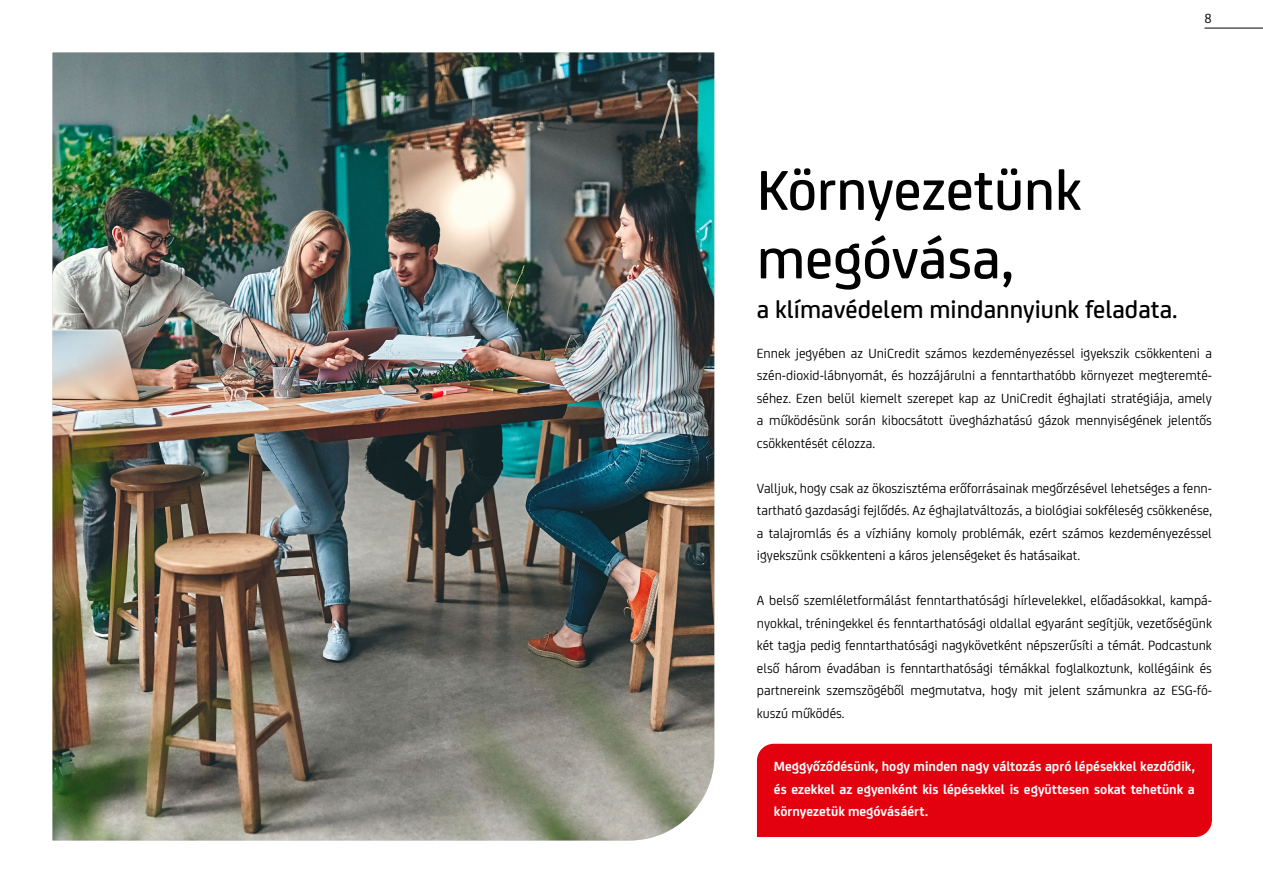
<style>
.page{position:relative;width:1263px;height:893px;background:#fff}
.page>*{position:absolute;margin:0;border:0;box-sizing:border-box;transform-origin:0 0}
.Sz_kiem1{font:500 60px "Uni Credit";color:#000}
.Sz_kiem2{font:500 26.25px "Uni Credit";color:#000}
.t1{font:14.25px/22.5px "Uni Credit";color:#000;text-align:justify}
.PirosHatteres{font:700 14.25px/22.5px "Uni Credit";color:#fff;text-align:justify}
</style>
<div class="page">
<hr style="left:1204px;top:28px;width:59px;height:1px;background:#000">
<img style="left:52px;top:53px;width:662px;height:787px">
<div style="left:757px;top:744px;width:455px;height:93px;background:#e3000f"></div>
<p class="t1" style="left:1204px;top:7px;width:9px">8</p>
<p class="Sz_kiem1" style="left:757px;top:146px;width:326px">Környezetünk</p>
<p class="Sz_kiem1" style="left:757px;top:215px;width:259px">megóvása,</p>
<p class="Sz_kiem2" style="left:757px;top:291px;width:422px">a klímavédelem mindannyiunk feladata.</p>
<p class="t1" style="left:757px;top:341px;width:457px">Ennek jegyében az UniCredit számos kezdeményezéssel igyekszik csökkenteni a szén-dioxid-lábnyomát, és hozzájárulni a fenntarthatóbb környezet megteremté&shy;séhez. Ezen belül kiemelt szerepet kap az UniCredit éghajlati stratégiája, amely a működésünk során kibocsátott üvegházhatású gázok mennyiségének jelentős csökkentését célozza.</p>
<p class="t1" style="left:757px;top:476px;width:457px">Valljuk, hogy csak az ökoszisztéma erőforrásainak megőrzésével lehetséges a fenn&shy;tartható gazdasági fejlődés. Az éghajlatváltozás, a biológiai sokféleség csökkenése, a talajromlás és a vízhiány komoly problémák, ezért számos kezdeményezéssel igyekszünk csökkenteni a káros jelenségeket és hatásaikat.</p>
<p class="t1" style="left:757px;top:589px;width:457px">A belső szemléletformálást fenntarthatósági hírlevelekkel, előadásokkal, kampá&shy;nyokkal, tréningekkel és fenntarthatósági oldallal egyaránt segítjük, vezetőségünk két tagja pedig fenntarthatósági nagykövetként népszerűsíti a témát. Podcastunk első három évadában is fenntarthatósági témákkal foglalkoztunk, kollégáink és partnereink szemszögéből megmutatva, hogy mit jelent számunkra az ESG-fó&shy;kuszú működés.</p>
<p class="PirosHatteres" style="left:774px;top:754px;width:422px">Meggyőződésünk, hogy minden nagy változás apró lépésekkel kezdődik, és ezekkel az egyenként kis lépésekkel is együttesen sokat tehetünk a környezetük megóvásáért.</p>
</div>
